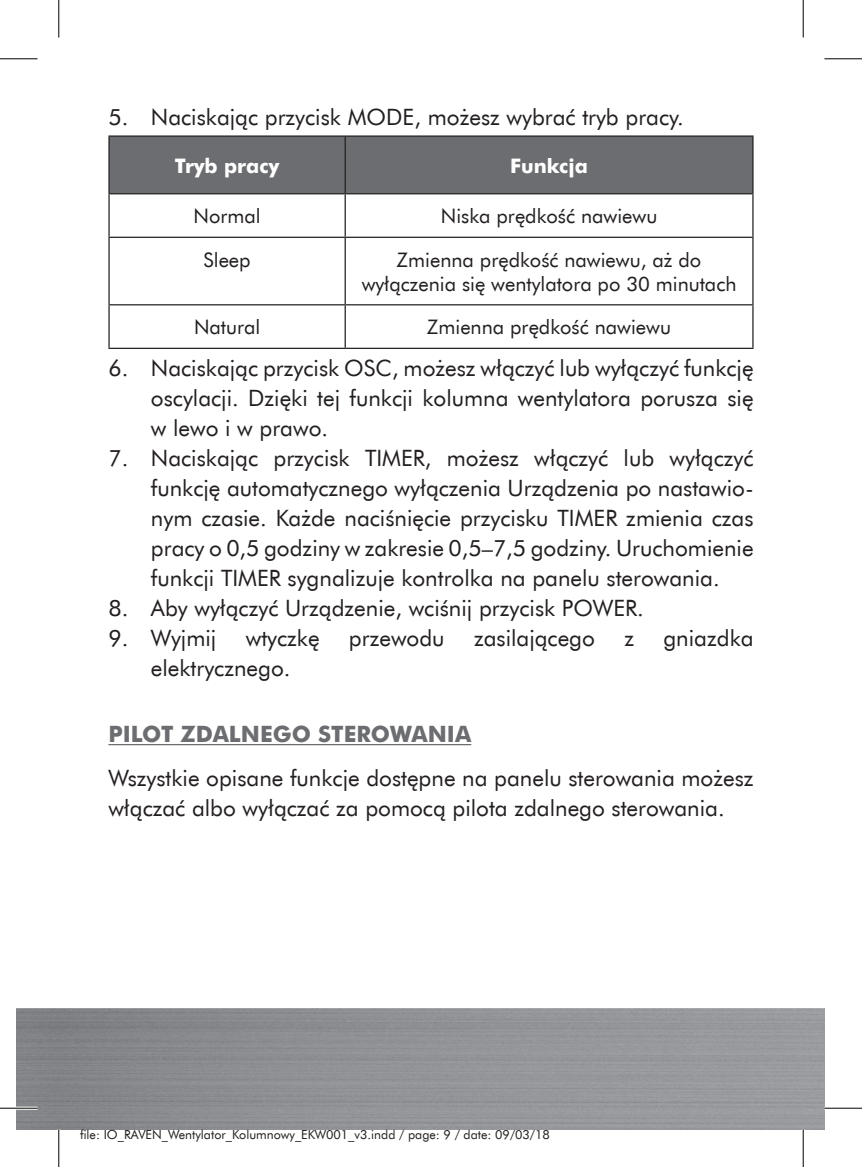
<style>
.page{position:relative;width:862px;height:1167px;background:#fff}
.page>*{position:absolute;margin:0;border:0;box-sizing:border-box;transform-origin:0 0}
.t1{font:22.5px/30px "Futura EU";color:#231f20;text-align:justify}
.t2{font:700 22.5px "Futura EU";color:#6c6d70}
.t3{font:20px/24px "Futura EU";color:#231f20;text-align:center}
.t4{font:700 20px "Futura EU";color:#fff}
.t5{font:12.5px "Futura EU";color:#231f20}
</style>
<div class="page">
<hr style="left:108px;top:744px;width:363px;height:1px;background:#6c6d70">
<div style="left:110px;top:137px;width:642px;height:56px;background:#6c6d70"></div>
<hr style="left:108px;top:135px;width:237px;height:2px;background:#231f20">
<hr style="left:108px;top:137px;width:2px;height:56px;background:#231f20">
<hr style="left:345px;top:135px;width:408px;height:2px;background:#231f20">
<hr style="left:344px;top:137px;width:2px;height:56px;background:#231f20">
<hr style="left:752px;top:137px;width:1px;height:56px;background:#231f20">
<hr style="left:108px;top:193px;width:237px;height:1px;background:#231f20">
<hr style="left:345px;top:193px;width:408px;height:1px;background:#231f20">
<hr style="left:344px;top:194px;width:2px;height:43px;background:#231f20">
<hr style="left:752px;top:194px;width:1px;height:43px;background:#231f20">
<hr style="left:345px;top:237px;width:408px;height:1px;background:#231f20">
<hr style="left:344px;top:238px;width:2px;height:66px;background:#231f20">
<hr style="left:752px;top:238px;width:1px;height:66px;background:#231f20">
<hr style="left:345px;top:304px;width:408px;height:1px;background:#231f20">
<hr style="left:344px;top:305px;width:2px;height:43px;background:#231f20">
<hr style="left:752px;top:305px;width:1px;height:43px;background:#231f20">
<hr style="left:345px;top:348px;width:408px;height:1px;background:#231f20">
<hr style="left:108px;top:194px;width:2px;height:43px;background:#231f20">
<hr style="left:108px;top:238px;width:2px;height:66px;background:#231f20">
<hr style="left:108px;top:304px;width:237px;height:1px;background:#231f20">
<hr style="left:108px;top:305px;width:2px;height:43px;background:#231f20">
<hr style="left:108px;top:348px;width:237px;height:1px;background:#231f20">
<hr style="left:108px;top:237px;width:237px;height:1px;background:#231f20">
<hr style="left:0;top:58px;width:38px;height:1px;background:#000">
<hr style="left:824px;top:58px;width:38px;height:1px;background:#000">
<hr style="left:0;top:1107px;width:38px;height:1px;background:#000">
<hr style="left:824px;top:1107px;width:38px;height:1px;background:#000">
<hr style="left:58px;top:0;width:1px;height:37px;background:#000">
<hr style="left:58px;top:1129px;width:1px;height:37px;background:#000">
<hr style="left:802px;top:0;width:1px;height:37px;background:#000">
<hr style="left:802px;top:1129px;width:1px;height:37px;background:#000">
<p class="t1" style="left:108px;top:103px;width:577px">5. Naciskając przycisk MODE, możesz wybrać tryb pracy.</p>
<p class="t4" style="left:175px;top:153px;width:106px">Tryb pracy</p>
<p class="t4" style="left:510px;top:153px;width:79px">Funkcja</p>
<p class="t3" style="left:193px;top:205px;width:69px">Normal</p>
<p class="t3" style="left:441px;top:205px;width:218px">Niska prędkość nawiewu</p>
<p class="t3" style="left:203px;top:248px;width:49px">Sleep</p>
<p class="t3" style="left:362px;top:248px;width:376px">Zmienna prędkość nawiewu, aż do wyłączenia się wentylatora po 30 minutach</p>
<p class="t3" style="left:194px;top:315px;width:68px">Natural</p>
<p class="t3" style="left:427px;top:315px;width:245px">Zmienna prędkość nawiewu</p>
<p class="t1" style="left:151px;top:354px;width:604px;text-indent:-43px">6. Naciskając przycisk OSC, możesz włączyć lub wyłączyć funkcję oscylacji. Dzięki tej funkcji kolumna wentylatora porusza się w lewo i w prawo.</p>
<p class="t1" style="left:151px;top:444px;width:604px;text-indent:-43px">7. Naciskając przycisk TIMER, możesz włączyć lub wyłączyć funkcję automatycznego wyłączenia Urządzenia po nastawio&shy;nym czasie. Każde naciśnięcie przycisku TIMER zmienia czas pracy o 0,5 godziny w zakresie 0,5–7,5 godziny. Uruchomienie funkcji TIMER sygnalizuje kontrolka na panelu sterowania.</p>
<p class="t1" style="left:108px;top:593px;width:537px">8. Aby wyłączyć Urządzenie, wciśnij przycisk POWER.</p>
<p class="t1" style="left:108px;top:623px;width:109px">9. Wyjmij</p>
<p class="t1" style="left:246px;top:623px;width:75px">wtyczkę</p>
<p class="t1" style="left:349px;top:623px;width:97px">przewodu</p>
<p class="t1" style="left:474px;top:623px;width:122px">zasilającego</p>
<p class="t1" style="left:624px;top:623px;width:11px">z</p>
<p class="t1" style="left:663px;top:623px;width:92px">gniazdka</p>
<p class="t1" style="left:151px;top:653px;width:141px">elektrycznego.</p>
<p class="t2" style="left:108px;top:719px;width:364px">PILOT ZDALNEGO STEROWANIA</p>
<p class="t1" style="left:108px;top:763px;width:646px">Wszystkie opisane funkcje dostępne na panelu sterowania możesz włączać albo wyłączać za pomocą pilota zdalnego sterowania.</p>
<p class="t5" style="left:80px;top:1126px;width:471px">file: IO_RAVEN_Wentylator_Kolumnowy_EKW001_v3.indd / page: 9 / date: 09/03/18</p>
</div>
